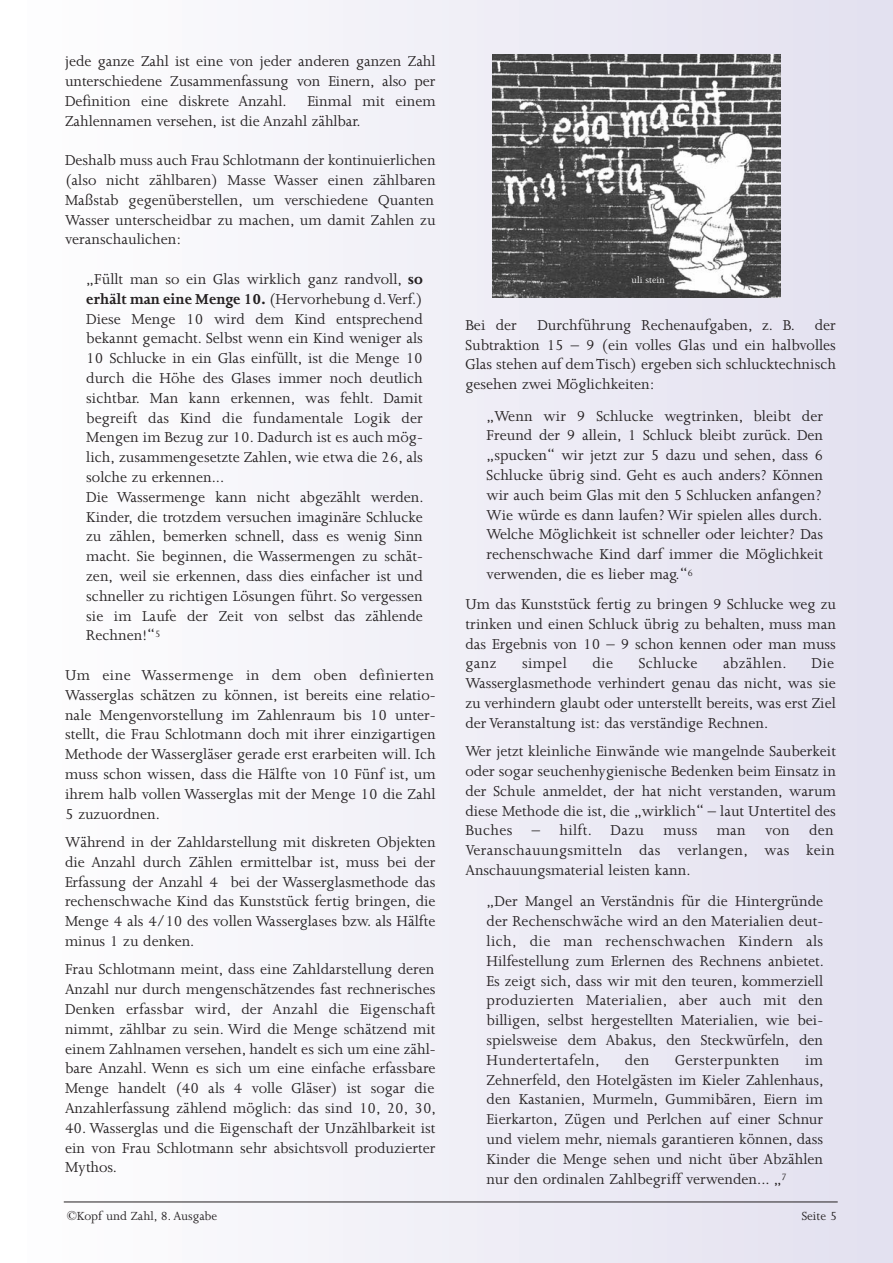
<style>
.page{position:relative;width:893px;height:1263px;background:#fff}
.page>*{position:absolute;margin:0;border:0;box-sizing:border-box;transform-origin:0 0}
.t1{font:16.5px/19.8px "Joanna";color:#231f20;text-align:justify}
.t2{font:16.5px "Joanna";letter-spacing:.02em;color:#231f20}
.t3{font:13.5px "Joanna";color:#231f20}
.t4{font:10.5px "Joanna";color:#fff}
.s1{font-weight:700}
</style>
<div class="page">
<div style="left:0;top:0;width:893px;height:1263px;background:linear-gradient(to right,#fff,#e2e0ef)"></div>
<hr style="left:64px;top:1201px;width:774px;height:1px;background:#231f20">
<img style="left:493px;top:54px;width:287px;height:244px">
<p class="t1" style="left:65px;top:53px;width:372px">jede ganze Zahl ist eine von jeder anderen ganzen Zahl unterschiedene Zusammenfassung von Einern, also per Definition eine diskrete Anzahl. Einmal mit einem Zahlennamen versehen, ist die Anzahl zählbar.</p>
<p class="t1" style="left:65px;top:152px;width:372px">Deshalb muss auch Frau Schlotmann der kontinuierlichen (also nicht zählbaren) Masse Wasser einen zählbaren Maßstab gegenüberstellen, um verschiedene Quanten Wasser unterscheidbar zu machen, um damit Zahlen zu veranschaulichen:</p>
<p class="t1" style="left:86px;top:270px;width:339px;text-align:left">„Füllt man so ein Glas wirklich ganz randvoll, <span class="s1">so erhält man eine Menge 10.</span> (Hervorhebung d.Verf.)<br>Diese Menge 10 wird dem Kind entsprechend bekannt gemacht. Selbst wenn ein Kind weniger als 10 Schlucke in ein Glas einfüllt, ist die Menge 10 durch die Höhe des Glases immer noch deutlich sichtbar. Man kann erkennen, was fehlt. Damit begreift das Kind die fundamentale Logik der Mengen im Bezug zur 10. Dadurch ist es auch mög&shy;lich, zusammengesetzte Zahlen, wie etwa die 26, als solche zu erkennen...<br>Die Wassermenge kann nicht abgezählt werden.<br>Kinder, die trotzdem versuchen imaginäre Schlucke zu zählen, bemerken schnell, dass es wenig Sinn macht. Sie beginnen, die Wassermengen zu schät&shy;zen, weil sie erkennen, dass dies einfacher ist und schneller zu richtigen Lösungen führt. So vergessen sie im Laufe der Zeit von selbst das zählende Rechnen!“<sup>5</sup></p>
<p class="t1" style="left:65px;top:666px;width:372px">Um eine Wassermenge in dem oben definierten Wasserglas schätzen zu können, ist bereits eine relatio&shy;nale Mengenvorstellung im Zahlenraum bis 10 unter&shy;stellt, die Frau Schlotmann doch mit ihrer einzigartigen Methode der Wassergläser gerade erst erarbeiten will. Ich muss schon wissen, dass die Hälfte von 10 Fünf ist, um ihrem halb vollen Wasserglas mit der Menge 10 die Zahl 5 zuzuordnen.</p>
<p class="t1" style="left:65px;top:833px;width:372px">Während in der Zahldarstellung mit diskreten Objekten die Anzahl durch Zählen ermittelbar ist, muss bei der Erfassung der Anzahl 4 bei der Wasserglasmethode das rechenschwache Kind das Kunststück fertig bringen, die Menge 4 als 4/10 des vollen Wasserglases bzw. als Hälfte minus 1 zu denken.</p>
<p class="t1" style="left:65px;top:961px;width:373px">Frau Schlotmann meint, dass eine Zahldarstellung deren Anzahl nur durch mengenschätzendes fast rechnerisches Denken erfassbar wird, der Anzahl die Eigenschaft nimmt, zählbar zu sein. Wird die Menge schätzend mit einem Zahlnamen versehen, handelt es sich um eine zähl&shy;bare Anzahl. Wenn es sich um eine einfache erfassbare Menge handelt (40 als 4 volle Gläser) ist sogar die Anzahlerfassung zählend möglich: das sind 10, 20, 30,</p>
<p class="t1" style="left:65px;top:1119px;width:372px">40. Wasserglas und die Eigenschaft der Unzählbarkeit ist ein von Frau Schlotmann sehr absichtsvoll produzierter Mythos.</p>
<p class="t4" style="left:632px;top:276px;width:35px">uli stein</p>
<p class="t1" style="left:465px;top:316px;width:372px">Bei der Durchführung Rechenaufgaben, z. B. der Subtraktion 15 – 9 (ein volles Glas und ein halbvolles Glas stehen auf demTisch) ergeben sich schlucktechnisch gesehen zwei Möglichkeiten:</p>
<p class="t1" style="left:487px;top:407px;width:338px">„Wenn wir 9 Schlucke wegtrinken, bleibt der Freund der 9 allein, 1 Schluck bleibt zurück. Den „spucken“ wir jetzt zur 5 dazu und sehen, dass 6<br>Schlucke übrig sind. Geht es auch anders? Können wir auch beim Glas mit den 5 Schlucken anfangen?<br>Wie würde es dann laufen? Wir spielen alles durch.<br>Welche Möglichkeit ist schneller oder leichter? Das rechenschwache Kind darf immer die Möglichkeit verwenden, die es lieber mag.“<sup>6</sup></p>
<p class="t1" style="left:465px;top:595px;width:372px">Um das Kunststück fertig zu bringen 9 Schlucke weg zu trinken und einen Schluck übrig zu behalten, muss man das Ergebnis von 10 – 9 schon kennen oder man muss ganz</p>
<p class="t1" style="left:522px;top:655px;width:46px">simpel</p>
<p class="t1" style="left:592px;top:655px;width:22px">die</p>
<p class="t2" style="left:639px;top:657px;width:60px">Schlucke</p>
<p class="t2" style="left:723px;top:657px;width:65px">abzählen.</p>
<p class="t1" style="left:465px;top:655px;width:372px;text-indent:346px">Die Wasserglasmethode verhindert genau das nicht, was sie zu verhindern glaubt oder unterstellt bereits, was erst Ziel der Veranstaltung ist: das verständige Rechnen.</p>
<p class="t1" style="left:465px;top:743px;width:372px;text-align:left">Wer jetzt kleinliche Einwände wie mangelnde Sauberkeit oder sogar seuchenhygienische Bedenken beim Einsatz in der Schule anmeldet, der hat nicht verstanden, warum diese Methode die ist, die „wirklich“ – laut Untertitel des Buches – hilft. Dazu muss man von den Veranschauungsmitteln das verlangen, was kein Anschauungsmaterial leisten kann.</p>
<p class="t1" style="left:487px;top:893px;width:339px">„Der Mangel an Verständnis für die Hintergründe der Rechenschwäche wird an den Materialien deut&shy;lich, die man rechenschwachen Kindern als Hilfestellung zum Erlernen des Rechnens anbietet.<br>Es zeigt sich, dass wir mit den teuren, kommerziell produzierten Materialien, aber auch mit den billigen, selbst hergestellten Materialien, wie bei&shy;spielsweise dem Abakus, den Steckwürfeln, den Hundertertafeln,</p>
<p class="t1" style="left:625px;top:1051px;width:26px">den</p>
<p class="t2" style="left:675px;top:1053px;width:106px">Gersterpunkten</p>
<p class="t1" style="left:487px;top:1051px;width:339px;text-indent:318px">im Zehnerfeld, den Hotelgästen im Kieler Zahlenhaus, den Kastanien, Murmeln, Gummibären, Eiern im Eierkarton, Zügen und Perlchen auf einer Schnur und vielem mehr, niemals garantieren können, dass Kinder die Menge sehen und nicht über Abzählen nur den ordinalen Zahlbegriff verwenden... „<sup>7</sup></p>
<p class="t3" style="left:67px;top:1211px;width:152px">©Kopf und Zahl, 8. Ausgabe</p>
<p class="t3" style="left:802px;top:1211px;width:37px">Seite 5</p>
</div>
